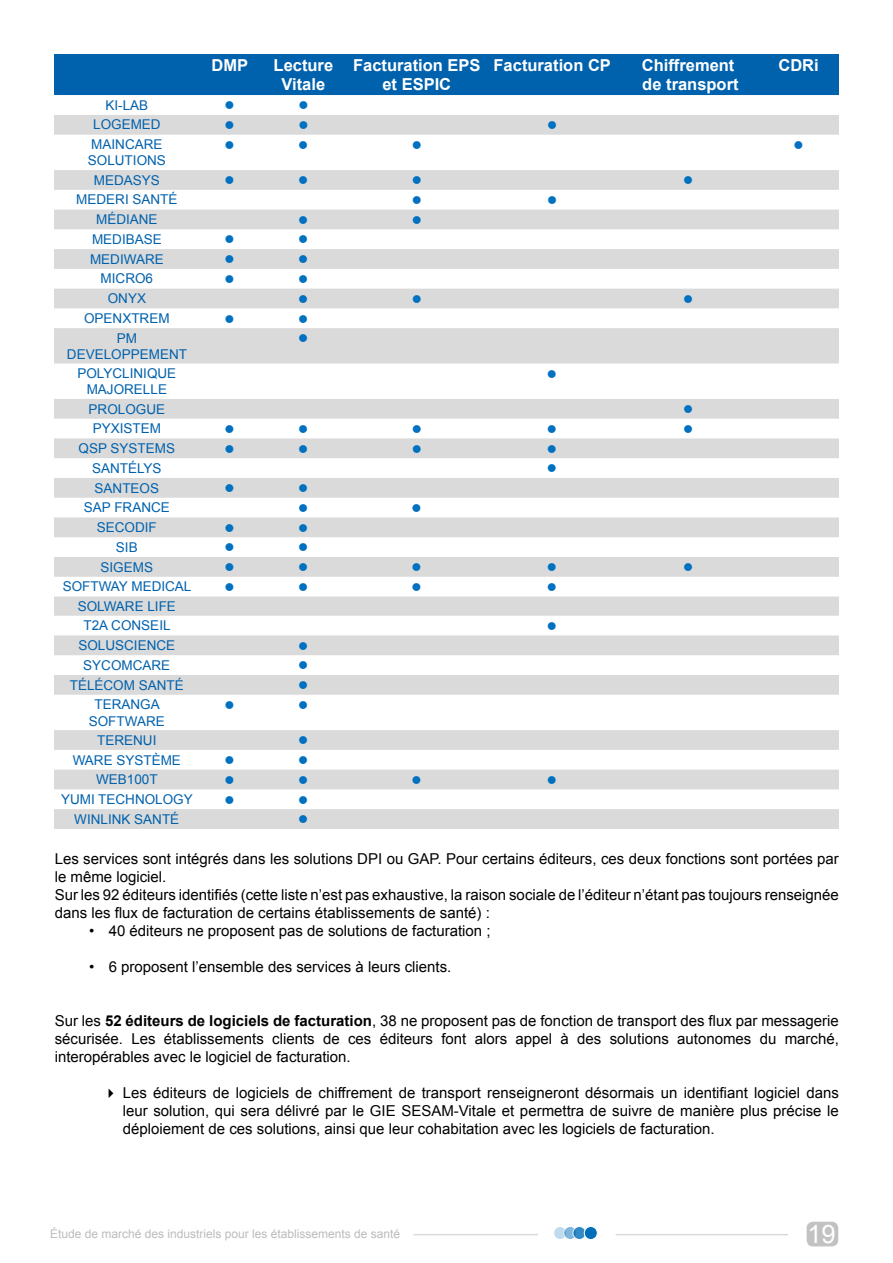
<style>
.page{position:relative;width:893px;height:1263px;background:#fff}
.page>*{position:absolute;margin:0;border:0;box-sizing:border-box;transform-origin:0 0}
.t1{font:25.5px "Arial";color:#fff}
.t2{font:700 16.5px/19.8px "Arial";color:#fff;text-align:center}
.t3{font:15px/18px "Arial";color:#000;text-align:justify}
.t4{font:13.5px/16.2px "Arial";color:#0061ad;text-align:center}
.t5{font:13.5px "Wingdings";color:#0070c0}
.t6{font:12px "Arial";color:#bcbcbc}
.s1{font-weight:700}
</style>
<div class="page">
<svg style="left:554px;top:1227px;width:44px;height:12px"></svg>
<svg style="left:564px;top:1226px;width:13px;height:13px"></svg>
<div style="left:564px;top:1226px;width:13px;height:14px;border:1px solid #fff;border-radius:50%"></div>
<svg style="left:573px;top:1226px;width:13px;height:14px"></svg>
<div style="left:573px;top:1226px;width:13px;height:14px;border:1px solid #fff;border-radius:50%"></div>
<div style="left:584px;top:1226px;width:13px;height:13px;background:#006eb8;border-radius:50%"></div>
<div style="left:584px;top:1226px;width:13px;height:14px;border:1px solid #fff;border-radius:50%"></div>
<hr style="left:413px;top:1234px;width:125px;height:1px;background:#dadada">
<hr style="left:616px;top:1234px;width:172px;height:1px;background:#dadada">
<div style="left:807px;top:1222px;width:31px;height:24px;background:#bcbcbc;border-radius:6px"></div>
<div style="left:54px;top:54px;width:785px;height:41px;background:#0061ad"></div>
<svg style="left:54px;top:115px;width:785px;height:714px"></svg>
<p class="t2" style="left:211px;top:56px;width:38px">DMP</p>
<p class="t2" style="left:274px;top:56px;width:61px">Lecture<br>Vitale</p>
<p class="t2" style="left:353px;top:56px;width:129px">Facturation EPS et ESPIC</p>
<p class="t2" style="left:494px;top:56px;width:119px">Facturation CP</p>
<p class="t2" style="left:642px;top:56px;width:98px;text-align:left">Chiffrement de transport</p>
<p class="t2" style="left:778px;top:56px;width:42px">CDRi</p>
<p class="t4" style="left:106px;top:97px;width:44px">KI-LAB</p>
<p class="t5" style="left:225px;top:98px;width:12px">●</p>
<p class="t5" style="left:298px;top:98px;width:12px">●</p>
<p class="t4" style="left:93px;top:117px;width:69px">LOGEMED</p>
<p class="t5" style="left:225px;top:118px;width:12px">●</p>
<p class="t5" style="left:298px;top:118px;width:12px">●</p>
<p class="t5" style="left:547px;top:118px;width:12px">●</p>
<p class="t4" style="left:88px;top:136px;width:80px;text-align:left">MAINCARE<br>SOLUTIONS</p>
<p class="t5" style="left:225px;top:138px;width:12px">●</p>
<p class="t5" style="left:298px;top:138px;width:12px">●</p>
<p class="t5" style="left:412px;top:138px;width:12px">●</p>
<p class="t5" style="left:794px;top:138px;width:12px">●</p>
<p class="t4" style="left:94px;top:172px;width:68px">MEDASYS</p>
<p class="t5" style="left:225px;top:173px;width:12px">●</p>
<p class="t5" style="left:298px;top:173px;width:12px">●</p>
<p class="t5" style="left:412px;top:173px;width:12px">●</p>
<p class="t5" style="left:683px;top:173px;width:12px">●</p>
<p class="t4" style="left:76px;top:192px;width:103px">MEDERI SANTÉ</p>
<p class="t5" style="left:412px;top:193px;width:12px">●</p>
<p class="t5" style="left:547px;top:193px;width:12px">●</p>
<p class="t4" style="left:96px;top:211px;width:63px">MÉDIANE</p>
<p class="t5" style="left:298px;top:213px;width:12px">●</p>
<p class="t5" style="left:412px;top:213px;width:12px">●</p>
<p class="t4" style="left:92px;top:231px;width:71px">MEDIBASE</p>
<p class="t5" style="left:225px;top:232px;width:12px">●</p>
<p class="t5" style="left:298px;top:232px;width:12px">●</p>
<p class="t4" style="left:90px;top:251px;width:75px">MEDIWARE</p>
<p class="t5" style="left:225px;top:252px;width:12px">●</p>
<p class="t5" style="left:298px;top:252px;width:12px">●</p>
<p class="t4" style="left:101px;top:271px;width:54px">MICRO6</p>
<p class="t5" style="left:225px;top:272px;width:12px">●</p>
<p class="t5" style="left:298px;top:272px;width:12px">●</p>
<p class="t4" style="left:108px;top:290px;width:40px">ONYX</p>
<p class="t5" style="left:298px;top:292px;width:12px">●</p>
<p class="t5" style="left:412px;top:292px;width:12px">●</p>
<p class="t5" style="left:683px;top:292px;width:12px">●</p>
<p class="t4" style="left:84px;top:310px;width:87px">OPENXTREM</p>
<p class="t5" style="left:225px;top:311px;width:12px">●</p>
<p class="t5" style="left:298px;top:311px;width:12px">●</p>
<p class="t4" style="left:67px;top:330px;width:122px">PM<br>DEVELOPPEMENT</p>
<p class="t5" style="left:298px;top:331px;width:12px">●</p>
<p class="t4" style="left:77px;top:365px;width:100px">POLYCLINIQUE<br>MAJORELLE</p>
<p class="t5" style="left:547px;top:367px;width:12px">●</p>
<p class="t4" style="left:89px;top:401px;width:78px">PROLOGUE</p>
<p class="t5" style="left:683px;top:402px;width:12px">●</p>
<p class="t4" style="left:93px;top:421px;width:70px">PYXISTEM</p>
<p class="t5" style="left:224px;top:422px;width:12px">●</p>
<p class="t5" style="left:298px;top:422px;width:12px">●</p>
<p class="t5" style="left:412px;top:422px;width:12px">●</p>
<p class="t5" style="left:547px;top:422px;width:12px">●</p>
<p class="t5" style="left:683px;top:422px;width:12px">●</p>
<p class="t4" style="left:79px;top:440px;width:98px">QSP SYSTEMS</p>
<p class="t5" style="left:224px;top:441px;width:12px">●</p>
<p class="t5" style="left:298px;top:441px;width:12px">●</p>
<p class="t5" style="left:412px;top:441px;width:12px">●</p>
<p class="t5" style="left:547px;top:441px;width:12px">●</p>
<p class="t4" style="left:92px;top:460px;width:71px">SANTÉLYS</p>
<p class="t5" style="left:547px;top:461px;width:12px">●</p>
<p class="t4" style="left:95px;top:480px;width:66px">SANTEOS</p>
<p class="t5" style="left:224px;top:481px;width:12px">●</p>
<p class="t5" style="left:298px;top:481px;width:12px">●</p>
<p class="t4" style="left:84px;top:500px;width:88px">SAP FRANCE</p>
<p class="t5" style="left:298px;top:501px;width:12px">●</p>
<p class="t5" style="left:412px;top:501px;width:12px">●</p>
<p class="t4" style="left:97px;top:519px;width:62px">SECODIF</p>
<p class="t5" style="left:224px;top:520px;width:12px">●</p>
<p class="t5" style="left:298px;top:520px;width:12px">●</p>
<p class="t4" style="left:116px;top:539px;width:23px">SIB</p>
<p class="t5" style="left:224px;top:540px;width:12px">●</p>
<p class="t5" style="left:298px;top:540px;width:12px">●</p>
<p class="t4" style="left:101px;top:559px;width:54px">SIGEMS</p>
<p class="t5" style="left:224px;top:560px;width:12px">●</p>
<p class="t5" style="left:298px;top:560px;width:12px">●</p>
<p class="t5" style="left:412px;top:560px;width:12px">●</p>
<p class="t5" style="left:547px;top:560px;width:12px">●</p>
<p class="t5" style="left:683px;top:560px;width:12px">●</p>
<p class="t4" style="left:63px;top:579px;width:130px">SOFTWAY MEDICAL</p>
<p class="t5" style="left:224px;top:580px;width:12px">●</p>
<p class="t5" style="left:298px;top:580px;width:12px">●</p>
<p class="t5" style="left:412px;top:580px;width:12px">●</p>
<p class="t5" style="left:547px;top:580px;width:12px">●</p>
<p class="t4" style="left:78px;top:597px;width:100px;line-height:19.2px">SOLWARE LIFE<br>T2A CONSEIL</p>
<p class="t5" style="left:547px;top:619px;width:12px">●</p>
<p class="t4" style="left:78px;top:637px;width:98px">SOLUSCIENCE</p>
<p class="t5" style="left:298px;top:638px;width:12px">●</p>
<p class="t4" style="left:83px;top:657px;width:89px">SYCOMCARE</p>
<p class="t5" style="left:298px;top:658px;width:12px">●</p>
<p class="t4" style="left:70px;top:677px;width:116px">TÉLÉCOM SANTÉ</p>
<p class="t5" style="left:298px;top:678px;width:12px">●</p>
<p class="t4" style="left:89px;top:697px;width:77px">TERANGA<br>SOFTWARE</p>
<p class="t5" style="left:224px;top:698px;width:12px">●</p>
<p class="t5" style="left:298px;top:698px;width:12px">●</p>
<p class="t4" style="left:97px;top:732px;width:61px">TERENUI</p>
<p class="t5" style="left:298px;top:733px;width:12px">●</p>
<p class="t4" style="left:73px;top:752px;width:110px">WARE SYSTÈME</p>
<p class="t5" style="left:224px;top:753px;width:12px">●</p>
<p class="t5" style="left:298px;top:753px;width:12px">●</p>
<p class="t4" style="left:96px;top:772px;width:63px">WEB100T</p>
<p class="t5" style="left:224px;top:773px;width:12px">●</p>
<p class="t5" style="left:298px;top:773px;width:12px">●</p>
<p class="t5" style="left:412px;top:773px;width:12px">●</p>
<p class="t5" style="left:547px;top:773px;width:12px">●</p>
<p class="t4" style="left:61px;top:791px;width:133px">YUMI TECHNOLOGY</p>
<p class="t5" style="left:224px;top:792px;width:12px">●</p>
<p class="t5" style="left:298px;top:792px;width:12px">●</p>
<p class="t4" style="left:74px;top:811px;width:107px">WINLINK SANTÉ</p>
<p class="t5" style="left:298px;top:812px;width:12px">●</p>
<p class="t3" style="left:55px;top:850px;width:786px;text-align:left">Les services sont intégrés dans les solutions DPI ou GAP. Pour certains éditeurs, ces deux fonctions sont portées par le même logiciel.<br>Sur les 92 éditeurs identifiés (cette liste n’est pas exhaustive, la raison sociale de l’éditeur n’étant pas toujours renseignée dans les flux de facturation de certains établissements de santé) :</p>
<p class="t3" style="left:89px;top:922px;width:403px">• 40 éditeurs ne proposent pas de solutions de facturation ;</p>
<p class="t3" style="left:89px;top:958px;width:364px">• 6 proposent l’ensemble des services à leurs clients.</p>
<p class="t3" style="left:55px;top:1012px;width:786px">Sur les <span class="s1">52 éditeurs de logiciels de facturation</span>, 38 ne proposent pas de fonction de transport des flux par messagerie sécurisée. Les établissements clients de ces éditeurs font alors appel à des solutions autonomes du marché, interopérables avec le logiciel de facturation.</p>
<p class="t3" style="left:123px;top:1084px;width:718px">Les éditeurs de logiciels de chiffrement de transport renseigneront désormais un identifiant logiciel dans leur solution, qui sera délivré par le GIE SESAM-Vitale et permettra de suivre de manière plus précise le déploiement de ces solutions, ainsi que leur cohabitation avec les logiciels de facturation.</p>
<p class="t6" style="left:50px;top:1226px;width:352px">Étude de marché des industriels pour les établissements de santé</p>
<h1 class="t1" style="left:807px;top:1218px;width:30px">19</h1>
</div>
